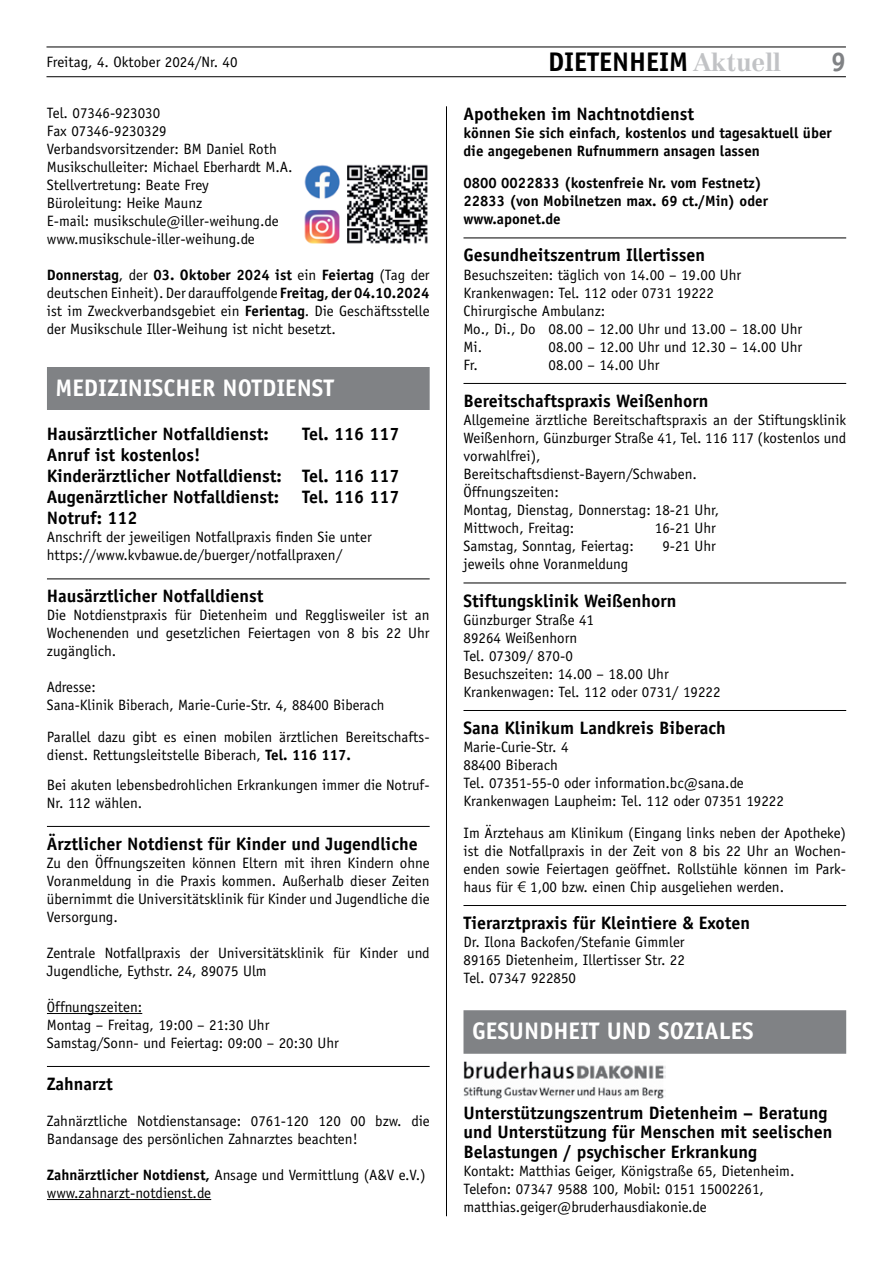
<style>
.page{position:relative;width:893px;height:1263px;background:#fff}
.page>*{position:absolute;margin:0;border:0;box-sizing:border-box;transform-origin:0 0}
.t1{font:700 27px "Officina Sans";color:#000}
.t2{font:700 27px "Officina Sans";color:#808285}
.t3{font:700 24px "Officina Sans";color:#fff}
.Head_12_13pt{font:700 18px/19.5px "Officina Sans";color:#000}
.Grundtext{font:15px/18px "Officina Sans";color:#000;text-align:justify}
.Grundschrift_10pt_12{font:15px/18px "Officina Sans";color:#000;text-align:justify}
.Subline_10_12pt{font:700 15px/18px "Officina Sans";color:#000}
.s1{font-family:"Centennial";font-size:24.75px;color:#a7a9ac}
.s2{font-family:"Linotype Euro Font Ato F"}
.s3{font-weight:700}
</style>
<div class="page">
<hr style="left:446px;top:106px;width:1px;height:1110px;background:#000">
<hr style="left:46px;top:76px;width:800px;height:1px;background:#000">
<hr style="left:46px;top:47px;width:800px;height:1px;background:#000">
<hr style="left:463px;top:238px;width:383px;height:1px;background:#000">
<hr style="left:463px;top:383px;width:383px;height:1px;background:#000">
<hr style="left:463px;top:583px;width:383px;height:1px;background:#000">
<hr style="left:463px;top:710px;width:383px;height:1px;background:#000">
<hr style="left:463px;top:905px;width:383px;height:1px;background:#000">
<div style="left:463px;top:1011px;width:383px;height:42px;background:#808285"></div>
<img style="left:463px;top:1061px;width:202px;height:38px">
<hr style="left:47px;top:579px;width:383px;height:1px;background:#000">
<hr style="left:47px;top:826px;width:383px;height:1px;background:#000">
<hr style="left:47px;top:1013px;width:95px;height:1px;background:#000">
<hr style="left:47px;top:1066px;width:383px;height:1px;background:#000">
<hr style="left:47px;top:1199px;width:164px;height:1px;background:#000">
<img style="left:304px;top:164px;width:124px;height:80px">
<div style="left:47px;top:367px;width:383px;height:43px;background:#808285"></div>
<p class="Grundtext" style="left:46px;top:53px;width:193px">Freitag, 4. Oktober 2024/Nr. 40</p>
<h1 class="t1" style="left:548px;top:45px;width:234px">DIETENHEIM <span class="s1">Aktuell</span></h1>
<h1 class="t2" style="left:831px;top:45px;width:17px">9</h1>
<p class="Head_12_13pt" style="left:463px;top:104px;width:232px">Apotheken im Nachtnotdienst</p>
<p class="Subline_10_12pt" style="left:463px;top:124px;width:370px">können Sie sich einfach, kostenlos und tagesaktuell über die angegebenen Rufnummern ansagen lassen</p>
<p class="Subline_10_12pt" style="left:463px;top:174px;width:300px">0800 0022833 (kostenfreie Nr. vom Festnetz)</p>
<p class="Subline_10_12pt" style="left:463px;top:192px;width:306px">22833 (von Mobilnetzen max. 69 ct./Min) oder</p>
<p class="Subline_10_12pt" style="left:463px;top:210px;width:99px">www.aponet.de</p>
<p class="Head_12_13pt" style="left:463px;top:245px;width:243px">Gesundheitszentrum Illertissen</p>
<p class="Grundtext" style="left:463px;top:265px;width:279px">Besuchszeiten: täglich von 14.00 – 19.00 Uhr</p>
<p class="Grundtext" style="left:463px;top:283px;width:252px">Krankenwagen: Tel. 112 oder 0731 19222</p>
<p class="Grundtext" style="left:463px;top:301px;width:143px">Chirurgische Ambulanz:</p>
<p class="Grundtext" style="left:463px;top:319px;width:340px">Mo., Di., Do 08.00 – 12.00 Uhr und 13.00 – 18.00 Uhr</p>
<p class="Grundtext" style="left:463px;top:337px;width:20px">Mi.</p>
<p class="Grundtext" style="left:548px;top:337px;width:255px">08.00 – 12.00 Uhr und 12.30 – 14.00 Uhr</p>
<p class="Grundtext" style="left:463px;top:355px;width:16px">Fr.</p>
<p class="Grundtext" style="left:548px;top:355px;width:113px">08.00 – 14.00 Uhr</p>
<p class="Head_12_13pt" style="left:463px;top:391px;width:247px">Bereitschaftspraxis Weißenhorn</p>
<p class="Grundtext" style="left:463px;top:411px;width:384px">Allgemeine ärztliche Bereitschaftspraxis an der Stiftungsklinik Weißenhorn, Günzburger Straße 41, Tel. 116 117 (kostenlos und vorwahlfrei),</p>
<p class="Grundtext" style="left:463px;top:465px;width:235px">Bereitschaftsdienst-Bayern/Schwaben.</p>
<p class="Grundtext" style="left:463px;top:483px;width:97px">Öffnungszeiten:</p>
<p class="Grundtext" style="left:463px;top:501px;width:257px">Montag, Dienstag, Donnerstag: 18-21 Uhr,</p>
<p class="Grundtext" style="left:463px;top:519px;width:112px">Mittwoch, Freitag:</p>
<p class="Grundtext" style="left:655px;top:519px;width:63px">16-21 Uhr</p>
<p class="Grundtext" style="left:463px;top:537px;width:172px">Samstag, Sonntag, Feiertag:</p>
<p class="Grundtext" style="left:662px;top:537px;width:55px">9-21 Uhr</p>
<p class="Grundtext" style="left:463px;top:555px;width:166px">jeweils ohne Voranmeldung</p>
<p class="Head_12_13pt" style="left:463px;top:590px;width:215px">Stiftungsklinik Weißenhorn</p>
<p class="Grundtext" style="left:463px;top:610px;width:132px">Günzburger Straße 41</p>
<p class="Grundtext" style="left:463px;top:628px;width:115px">89264 Weißenhorn</p>
<p class="Grundtext" style="left:463px;top:646px;width:111px">Tel. 07309/ 870-0</p>
<p class="Grundtext" style="left:463px;top:664px;width:207px">Besuchszeiten: 14.00 – 18.00 Uhr</p>
<p class="Grundtext" style="left:463px;top:682px;width:258px">Krankenwagen: Tel. 112 oder 0731/ 19222</p>
<p class="Head_12_13pt" style="left:463px;top:718px;width:264px">Sana Klinikum Landkreis Biberach</p>
<p class="Grundschrift_10pt_12" style="left:463px;top:738px;width:107px">Marie-Curie-Str. 4</p>
<p class="Grundschrift_10pt_12" style="left:463px;top:756px;width:96px">88400 Biberach</p>
<p class="Grundschrift_10pt_12" style="left:463px;top:774px;width:282px">Tel. 07351-55-0 oder information.bc@sana.de</p>
<p class="Grundschrift_10pt_12" style="left:463px;top:792px;width:322px">Krankenwagen Laupheim: Tel. 112 oder 07351 19222</p>
<p class="Grundschrift_10pt_12" style="left:463px;top:823px;width:384px">Im Ärztehaus am Klinikum (Eingang links neben der Apotheke) ist die Notfallpraxis in der Zeit von 8 bis 22 Uhr an Wochen&shy;enden sowie Feiertagen geöffnet. Rollstühle können im Park&shy;haus für <span class="s2">1</span> 1,00 bzw. einen Chip ausgeliehen werden.</p>
<p class="Head_12_13pt" style="left:463px;top:913px;width:288px">Tierarztpraxis für Kleintiere &amp; Exoten</p>
<p class="Grundschrift_10pt_12" style="left:463px;top:933px;width:223px">Dr. Ilona Backofen/Stefanie Gimmler</p>
<p class="Grundschrift_10pt_12" style="left:463px;top:951px;width:223px">89165 Dietenheim, Illertisser Str. 22</p>
<p class="Grundschrift_10pt_12" style="left:463px;top:969px;width:114px">Tel. 07347 922850</p>
<p class="t3" style="left:472px;top:1016px;width:283px">GESUNDHEIT UND SOZIALES</p>
<p class="Grundtext" style="left:47px;top:104px;width:115px">Tel. 07346-923030</p>
<p class="Grundtext" style="left:47px;top:122px;width:121px">Fax 07346-9230329</p>
<p class="Grundtext" style="left:47px;top:140px;width:231px">Verbandsvorsitzender: BM Daniel Roth</p>
<p class="Grundtext" style="left:47px;top:158px;width:247px">Musikschulleiter: Michael Eberhardt M.A.</p>
<p class="Grundtext" style="left:47px;top:176px;width:163px">Stellvertretung: Beate Frey</p>
<p class="Grundtext" style="left:47px;top:194px;width:157px">Büroleitung: Heike Maunz</p>
<p class="Grundtext" style="left:47px;top:212px;width:233px">E-mail: musikschule@iller-weihung.de</p>
<p class="Grundtext" style="left:47px;top:230px;width:209px">www.musikschule-iller-weihung.de</p>
<p class="Grundtext" style="left:47px;top:266px;width:384px"><span class="s3">Donnerstag</span>, der <span class="s3">03. Oktober 2024 ist</span> ein <span class="s3">Feiertag</span> (Tag der deutschen Einheit). Der darauffolgende <span class="s3">Freitag, der 04.10.2024 </span>ist im Zweckverbandsgebiet ein <span class="s3">Ferientag</span>. Die Geschäftsstelle der Musikschule Iller-Weihung ist nicht besetzt.</p>
<p class="t3" style="left:55px;top:373px;width:280px">MEDIZINISCHER NOTDIENST</p>
<p class="Head_12_13pt" style="left:47px;top:424px;width:223px">Hausärztlicher Notfalldienst:</p>
<p class="Head_12_13pt" style="left:302px;top:424px;width:99px">Tel. 116 117</p>
<p class="Head_12_13pt" style="left:47px;top:445px;width:155px">Anruf ist kostenlos!</p>
<p class="Head_12_13pt" style="left:47px;top:466px;width:354px">Kinderärztlicher Notfalldienst: Tel. 116 117</p>
<p class="Head_12_13pt" style="left:47px;top:487px;width:234px">Augenärztlicher Notfalldienst:</p>
<p class="Head_12_13pt" style="left:302px;top:487px;width:99px">Tel. 116 117</p>
<p class="Head_12_13pt" style="left:47px;top:508px;width:92px">Notruf: 112</p>
<p class="Grundschrift_10pt_12" style="left:47px;top:528px;width:326px">Anschrift der jeweiligen Notfallpraxis finden Sie unter</p>
<p class="Grundschrift_10pt_12" style="left:47px;top:546px;width:297px">https://www.kvbawue.de/buerger/notfallpraxen/</p>
<p class="Head_12_13pt" style="left:47px;top:586px;width:218px">Hausärztlicher Notfalldienst</p>
<p class="Grundschrift_10pt_12" style="left:47px;top:606px;width:384px">Die Notdienstpraxis für Dietenheim und Regglisweiler ist an Wochenenden und gesetzlichen Feiertagen von 8 bis 22 Uhr zugänglich.</p>
<p class="Grundschrift_10pt_12" style="left:47px;top:678px;width:50px">Adresse:</p>
<p class="Grundschrift_10pt_12" style="left:47px;top:696px;width:339px">Sana-Klinik Biberach, Marie-Curie-Str. 4, 88400 Biberach</p>
<p class="Grundschrift_10pt_12" style="left:47px;top:728px;width:384px">Parallel dazu gibt es einen mobilen ärztlichen Bereitschafts&shy;dienst. Rettungsleitstelle Biberach, <span class="s3">Tel. 116 117.</span></p>
<p class="Grundschrift_10pt_12" style="left:47px;top:776px;width:384px">Bei akuten lebensbedrohlichen Erkrankungen immer die Notruf-<br>Nr. 112 wählen.</p>
<p class="Head_12_13pt" style="left:47px;top:834px;width:372px">Ärztlicher Notdienst für Kinder und Jugendliche</p>
<p class="Grundschrift_10pt_12" style="left:47px;top:854px;width:384px">Zu den Öffnungszeiten können Eltern mit ihren Kindern ohne Voranmeldung in die Praxis kommen. Außerhalb dieser Zeiten übernimmt die Universitätsklinik für Kinder und Jugendliche die Versorgung.</p>
<p class="Grundschrift_10pt_12" style="left:47px;top:944px;width:384px">Zentrale Notfallpraxis der Universitätsklinik für Kinder und<br>Jugendliche, Eythstr. 24, 89075 Ulm</p>
<p class="Grundschrift_10pt_12" style="left:47px;top:998px;width:97px">Öffnungszeiten:</p>
<p class="Grundschrift_10pt_12" style="left:47px;top:1016px;width:224px">Montag – Freitag, 19:00 – 21:30 Uhr</p>
<p class="Grundschrift_10pt_12" style="left:47px;top:1034px;width:293px">Samstag/Sonn- und Feiertag: 09:00 – 20:30 Uhr</p>
<p class="Head_12_13pt" style="left:47px;top:1074px;width:67px">Zahnarzt</p>
<p class="Grundtext" style="left:47px;top:1112px;width:384px">Zahnärztliche Notdienstansage: 0761-120 120 00 bzw. die<br>Bandansage des persönlichen Zahnarztes beachten!</p>
<p class="Grundtext" style="left:47px;top:1166px;width:380px"><span class="s3">Zahnärztlicher Notdienst,</span> Ansage und Vermittlung (A&amp;V e.V.)</p>
<p class="Grundtext" style="left:47px;top:1184px;width:166px">www.zahnarzt-notdienst.de</p>
<p class="Head_12_13pt" style="left:463px;top:1102px;width:370px">Unterstützungszentrum Dietenheim – Beratung und Unterstützung für Menschen mit seelischen<br>Belastungen / psychischer Erkrankung</p>
<p class="Grundschrift_10pt_12" style="left:463px;top:1161px;width:332px">Kontakt: Matthias Geiger, Königstraße 65, Dietenheim.</p>
<p class="Grundtext" style="left:463px;top:1179px;width:302px">Telefon: 07347 9588 100, Mobil: 0151 15002261,</p>
<p class="Grundtext" style="left:463px;top:1197px;width:245px">matthias.geiger@bruderhausdiakonie.de</p>
</div>
